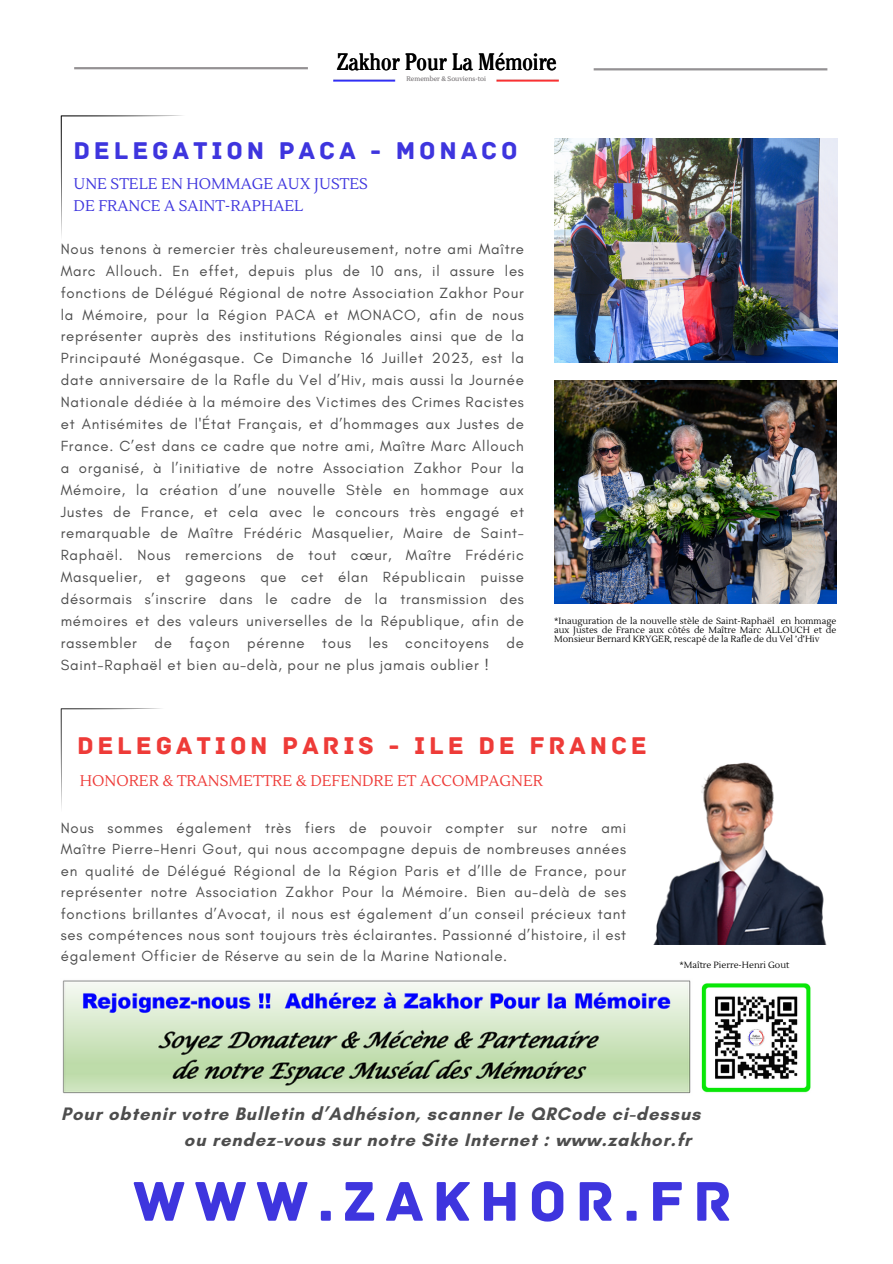
<style>
.page{position:relative;width:893px;height:1264px;background:#fff}
.page>*{position:absolute;margin:0;border:0;box-sizing:border-box;transform-origin:0 0}
.t1{font:58.65px "Archive";letter-spacing:.15em;color:#3e35de}
.t2{font:25.5px "Archive";letter-spacing:.15em;color:#ee3b38}
.t3{font:25.5px "Archive";letter-spacing:.15em;color:#3e35de}
.t4{font:condensed 23.55px "Cheltenham Pro";color:#000}
.t5{font:700 18.45px/27px "Glacial Indifference";letter-spacing:.05em;color:#4d4d4d}
.t6{font:15.45px "Lustria";color:#3e35de}
.t7{font:15.45px "Lustria";color:#ee3b38}
.t8{font:15px/21.9px "Glacial Indifference";letter-spacing:.05em;color:#4d4d4d;text-align:justify}
.t9{font:9px/9px "Lustria";color:#000;text-align:justify}
.t10{font:6.6px "Lustria";color:#949193}
</style>
<div class="page">
<svg style="left:61px;top:708px;width:100px;height:101px"></svg>
<svg style="left:61px;top:115px;width:122px;height:122px"></svg>
<img style="left:554px;top:139px;width:283px;height:224px">
<img style="left:554px;top:380px;width:282px;height:224px">
<img style="left:334px;top:79px;width:62px;height:2px">
<img style="left:496px;top:79px;width:62px;height:3px">
<hr style="left:593px;top:68px;width:234px;height:2px;background:#949193">
<hr style="left:74px;top:67px;width:234px;height:2px;background:#949193">
<img style="left:654px;top:762px;width:172px;height:182px">
<img style="left:701px;top:983px;width:110px;height:110px">
<img style="left:62px;top:980px;width:629px;height:114px">
<p class="t4" style="left:337px;top:53px;width:222px">Zakhor Pour La Mémoire</p>
<p class="t10" style="left:406px;top:75px;width:81px">Remember &amp; Souviens-toi</p>
<p class="t3" style="left:74px;top:135px;width:445px">DELEGATION PACA - MONACO</p>
<p class="t6" style="left:74px;top:174px;width:296px">UNE STELE EN HOMMAGE AUX JUSTES</p>
<p class="t6" style="left:74px;top:196px;width:231px">DE FRANCE A SAINT-RAPHAEL</p>
<p class="t8" style="left:61px;top:238px;width:464px">Nous tenons à remercier très chaleureusement, notre ami Maître Marc Allouch. En effet, depuis plus de 10 ans, il assure les fonctions de Délégué Régional de notre Association Zakhor Pour la Mémoire, pour la Région PACA et MONACO, afin de nous représenter auprès des institutions Régionales ainsi que de la Principauté Monégasque. Ce Dimanche 16 Juillet 2023, est la date anniversaire de la Rafle du Vel d’Hiv, mais aussi la Journée Nationale dédiée à la mémoire des Victimes des Crimes Racistes et Antisémites de l'État Français, et d’hommages aux Justes de France. C’est dans ce cadre que notre ami, Maître Marc Allouch a organisé, à l’initiative de notre Association Zakhor Pour la Mémoire, la création d’une nouvelle Stèle en hommage aux Justes de France, et cela avec le concours très engagé et remarquable de Maître Frédéric Masquelier, Maire de Saint-Raphaël. Nous remercions de tout cœur, Maître Frédéric Masquelier, et gageons que cet élan Républicain puisse désormais s’inscrire dans le cadre de la transmission des mémoires et des valeurs universelles de la République, afin de rassembler de façon pérenne tous les concitoyens de Saint-Raphaël et bien au-delà, pour ne plus jamais oublier !</p>
<p class="t9" style="left:554px;top:617px;width:283px">*Inauguration de la nouvelle stèle de Saint-Raphaël en hommage aux Justes de France aux côtés de Maître Marc ALLOUCH et de Monsieur Bernard KRYGER, rescapé de la Rafle de du Vel ’d’Hiv</p>
<p class="t2" style="left:77px;top:730px;width:571px">DELEGATION PARIS - ILE DE FRANCE</p>
<p class="t7" style="left:80px;top:771px;width:464px">HONORER &amp; TRANSMETTRE &amp; DEFENDRE ET ACCOMPAGNER</p>
<p class="t8" style="left:61px;top:817px;width:567px;line-height:21.3px">Nous sommes également très fiers de pouvoir compter sur notre ami Maître Pierre-Henri Gout, qui nous accompagne depuis de nombreuses années en qualité de Délégué Régional de la Région Paris et d’Ille de France, pour représenter notre Association Zakhor Pour la Mémoire. Bien au-delà de ses fonctions brillantes d’Avocat, il nous est également d’un conseil précieux tant ses compétences nous sont toujours très éclairantes. Passionné d’histoire, il est également Officier de Réserve au sein de la Marine Nationale.</p>
<p class="t9" style="left:679px;top:960px;width:111px">*Maître Pierre-Henri Gout</p>
<p class="t5" style="left:184px;top:1099px;width:518px;text-indent:-123px">Pour obtenir votre Bulletin d’Adhésion, scanner le QRCode ci-dessus ou rendez-vous sur notre Site Internet : www.zakhor.fr</p>
<p class="t1" style="left:133px;top:1166px;width:600px">WWW.ZAKHOR.FR</p>
</div>
